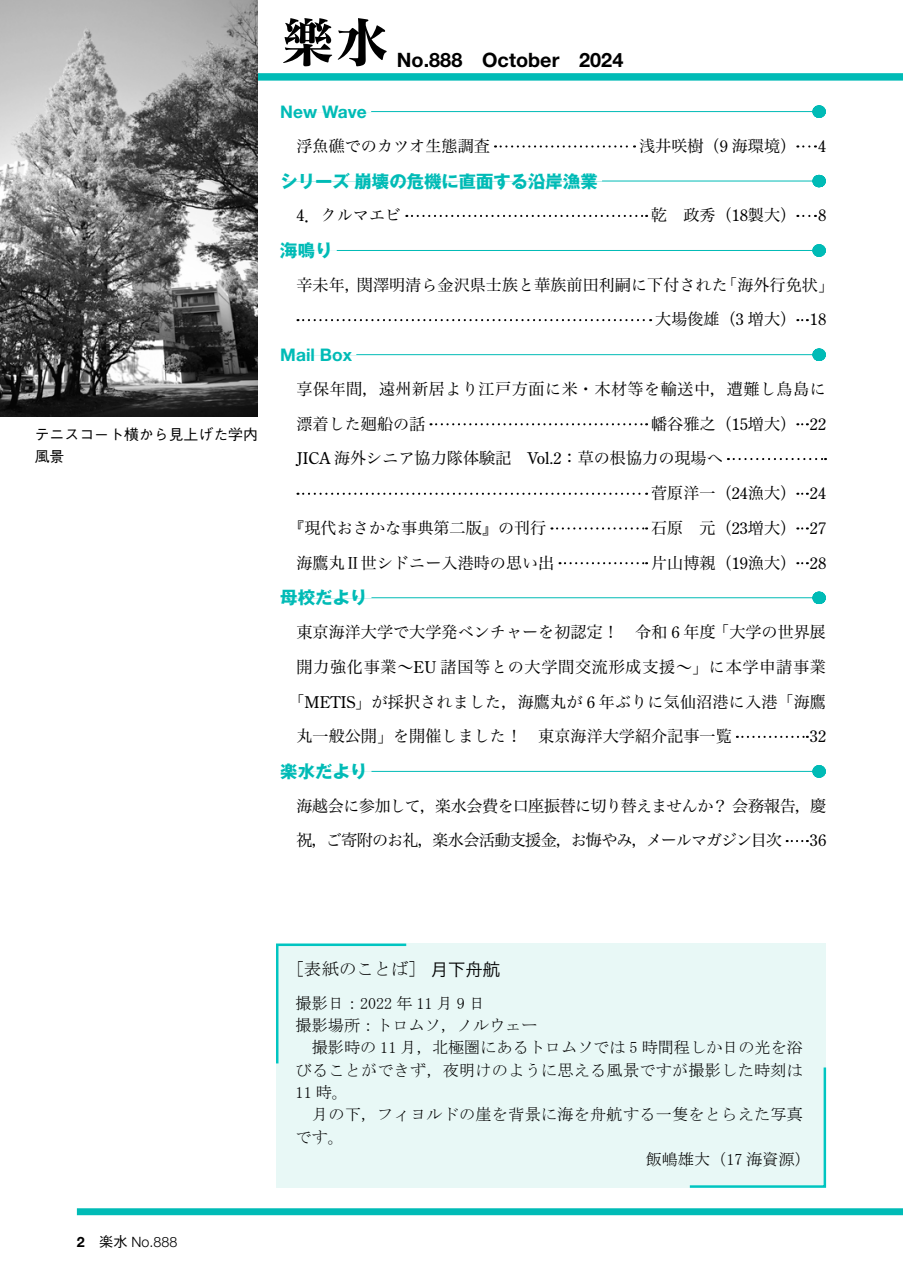
<style>
.page{position:relative;width:903px;height:1275px;background:#fff}
.page>*{position:absolute;margin:0;border:0;box-sizing:border-box;transform-origin:0 0}
.t1{font:54.6px "Matisse Pro B";color:#000}
.t2{font:700 19.78px "Helvetica Neue LT Std";color:#000}
.t3{font:700 17.32px "Gothic MB101 Pr 6";color:#00bbb6}
.t4{font:700 17.32px "Helvetica Neue LT Std";color:#00bbb6}
.t5{font:17.32px "MS Mincho";color:#000}
.t6{font:16.1px/34.6px "Hira Min Pro W3";color:#000}
.t7{font:16.1px "MS Mincho";letter-spacing:.015em;color:#000}
.t8{font:16.1px/34.6px "Hira Min Pro W3";letter-spacing:-.045em;color:#000}
.t9{font:16.1px/34.6px "Hira Min Pro W3";letter-spacing:.03em;color:#000}
.t10{font:16.1px "Hira Min Pro W3";letter-spacing:.045em;color:#000}
.t11{font:16.1px "Century Old Style Std";color:#000}
.t12{font:500 14.88px/22.4px "Gothic BBB Pr 6";color:#000}
.t13{font:300 14.17px "Helvetica Neue LT Std";color:#000}
.s1{font-family:"Century Old Style Std"}
.s2{font-weight:700}
.s3{font-family:"Gothic BBB Pr 6";font-weight:500}
.s4{font-family:"Hira Kaku Pro W3"}
</style>
<div class="page">
<div style="left:77px;top:73px;width:826px;height:8px;background:#00bbb6"></div>
<div style="left:77px;top:1208px;width:826px;height:7px;background:#00bbb6"></div>
<svg style="left:818px;top:105px;width:2px;height:13px"></svg>
<hr style="left:285px;top:111px;width:540px;height:1px;background:#00bbb6">
<div style="left:280px;top:107px;width:91px;height:5px;background:#fff"></div>
<svg style="left:818px;top:175px;width:2px;height:12px"></svg>
<hr style="left:285px;top:181px;width:540px;height:1px;background:#00bbb6">
<svg style="left:818px;top:244px;width:2px;height:13px"></svg>
<hr style="left:285px;top:250px;width:540px;height:1px;background:#00bbb6">
<div style="left:280px;top:246px;width:57px;height:5px;background:#fff"></div>
<svg style="left:818px;top:348px;width:2px;height:13px"></svg>
<hr style="left:285px;top:354px;width:540px;height:1px;background:#00bbb6">
<div style="left:280px;top:350px;width:76px;height:5px;background:#fff"></div>
<svg style="left:818px;top:592px;width:2px;height:12px"></svg>
<hr style="left:285px;top:597px;width:540px;height:1px;background:#00bbb6">
<div style="left:280px;top:593px;width:91px;height:5px;background:#fff"></div>
<svg style="left:818px;top:765px;width:2px;height:13px"></svg>
<hr style="left:285px;top:771px;width:540px;height:1px;background:#00bbb6">
<div style="left:280px;top:767px;width:91px;height:5px;background:#fff"></div>
<svg style="left:495px;top:145px;width:140px;height:3px"></svg>
<svg style="left:797px;top:145px;width:19px;height:3px"></svg>
<svg style="left:406px;top:215px;width:241px;height:2px"></svg>
<svg style="left:797px;top:215px;width:19px;height:2px"></svg>
<svg style="left:297px;top:319px;width:354px;height:2px"></svg>
<svg style="left:797px;top:319px;width:11px;height:2px"></svg>
<svg style="left:430px;top:423px;width:217px;height:2px"></svg>
<svg style="left:797px;top:423px;width:11px;height:2px"></svg>
<svg style="left:728px;top:458px;width:98px;height:2px"></svg>
<svg style="left:297px;top:493px;width:350px;height:2px"></svg>
<svg style="left:797px;top:493px;width:11px;height:2px"></svg>
<svg style="left:551px;top:527px;width:96px;height:2px"></svg>
<svg style="left:797px;top:527px;width:11px;height:2px"></svg>
<svg style="left:559px;top:562px;width:88px;height:2px"></svg>
<svg style="left:797px;top:562px;width:11px;height:2px"></svg>
<svg style="left:737px;top:736px;width:71px;height:2px"></svg>
<svg style="left:787px;top:840px;width:21px;height:2px"></svg>
<div style="left:276px;top:943px;width:549px;height:245px;background:#e8f8f6"></div>
<svg style="left:276px;top:943px;width:131px;height:121px"></svg>
<svg style="left:689px;top:1065px;width:138px;height:123px"></svg>
<img style="left:0;top:0;width:258px;height:417px">
<p class="t12" style="left:35px;top:422px;width:225px">テニスコート横から見上げた学内風景</p>
<h1 class="t1" style="left:280px;top:7px;width:111px">樂水</h1>
<p class="t2" style="left:397px;top:48px;width:228px">No.888 October 2024</p>
<p class="t4" style="left:280px;top:101px;width:88px">New Wave</p>
<p class="t6" style="left:296px;top:127px;width:195px">浮魚礁でのカツオ生態調査</p>
<p class="t6" style="left:639px;top:127px;width:159px">浅井咲樹（<span class="s1">9</span> 海環境）</p>
<p class="t11" style="left:818px;top:136px;width:10px">4</p>
<p class="t3" style="left:280px;top:167px;width:319px">シリーズ崩壊の危機に直面する沿岸漁業</p>
<p class="t6" style="left:296px;top:196px;width:106px"><span class="s1">4</span>．クルマエビ</p>
<p class="t6" style="left:651px;top:196px;width:147px">乾　政秀（<span class="s1">18</span>製大）</p>
<p class="t11" style="left:818px;top:205px;width:10px">8</p>
<p class="t3" style="left:280px;top:236px;width:54px">海鳴り</p>
<p class="t6" style="left:655px;top:266px;width:180px;text-indent:-359px">辛未年，関澤明清ら金沢県士族と華族前田利嗣に下付された「海外行免状」大場俊雄（<span class="s1">3</span> 増大） <span class="s1">18</span></p>
<p class="t4" style="left:280px;top:344px;width:73px">Mail Box</p>
<p class="t9" style="left:296px;top:370px;width:531px">享保年間，遠州新居より江戸方面に米・木材等を輸送中，遭難し鳥島に漂着した廻船の話</p>
<p class="t6" style="left:651px;top:405px;width:176px">幡谷雅之（<span class="s1">15</span>増大） <span class="s1">22</span></p>
<p class="t6" style="left:296px;top:440px;width:428px"><span class="s1">JICA</span> 海外シニア協力隊体験記　<span class="s1">Vol.2</span>：草の根協力の現場へ</p>
<p class="t6" style="left:651px;top:474px;width:176px">菅原洋一（<span class="s1">24</span>漁大） <span class="s1">24</span></p>
<p class="t6" style="left:288px;top:509px;width:259px">『現代おさかな事典第二版』の刊行</p>
<p class="t6" style="left:651px;top:509px;width:176px">石原　元（<span class="s1">23</span>増大） <span class="s1">27</span></p>
<p class="t6" style="left:296px;top:544px;width:259px">海鷹丸Ⅱ世シドニー入港時の思い出</p>
<p class="t6" style="left:651px;top:544px;width:176px">片山博親（<span class="s1">19</span>漁大） <span class="s1">28</span></p>
<p class="t3" style="left:280px;top:583px;width:88px">母校だより</p>
<p class="t6" style="left:296px;top:613px;width:531px">東京海洋大学で大学発ベンチャーを初認定！　令和 <span class="s1">6</span> 年度「大学の世界展</p>
<p class="t10" style="left:296px;top:653px;width:531px">開力強化事業～<span class="s1">EU</span> 諸国等との大学間交流形成支援～」に本学申請事業</p>
<p class="t6" style="left:288px;top:683px;width:539px">「<span class="s1">METIS</span>」が採択されました，海鷹丸が <span class="s1">6</span> 年ぶりに気仙沼港に入港「海鷹</p>
<p class="t6" style="left:296px;top:717px;width:437px">丸一般公開」を開催しました！　東京海洋大学紹介記事一覧</p>
<p class="t11" style="left:810px;top:726px;width:18px">32</p>
<p class="t3" style="left:280px;top:757px;width:88px">楽水だより</p>
<p class="t8" style="left:296px;top:787px;width:531px">海越会に参加して，楽水会費を口座振替に切り替えませんか？会務報告，慶祝，ご寄附のお礼，楽水会活動支援金，お悔やみ，メールマガジン目次</p>
<p class="t11" style="left:810px;top:830px;width:18px">36</p>
<p class="t13" style="left:77px;top:1233px;width:102px"><span class="s2">2</span><span class="s3">　楽水</span> No.888</p>
<p class="t5" style="left:287px;top:960px;width:215px">［表紙のことば］<span class="s4">月下舟航</span></p>
<p class="t7" style="left:296px;top:995px;width:191px">撮影日：2022 年 11 月 9 日</p>
<p class="t7" style="left:296px;top:1017px;width:243px">撮影場所：トロムソ，ノルウェー</p>
<p class="t7" style="left:296px;top:1039px;width:509px">　撮影時の 11 月，北極圏にあるトロムソでは 5 時間程しか日の光を浴</p>
<p class="t7" style="left:296px;top:1062px;width:509px">びることができず，夜明けのように思える風景ですが撮影した時刻は</p>
<p class="t7" style="left:296px;top:1084px;width:54px">11 時。</p>
<p class="t7" style="left:296px;top:1106px;width:509px">　月の下，フィヨルドの崖を背景に海を舟航する一隻をとらえた写真</p>
<p class="t7" style="left:296px;top:1129px;width:50px">です。</p>
<p class="t7" style="left:646px;top:1151px;width:167px">飯嶋雄大（17 海資源）</p>
</div>
